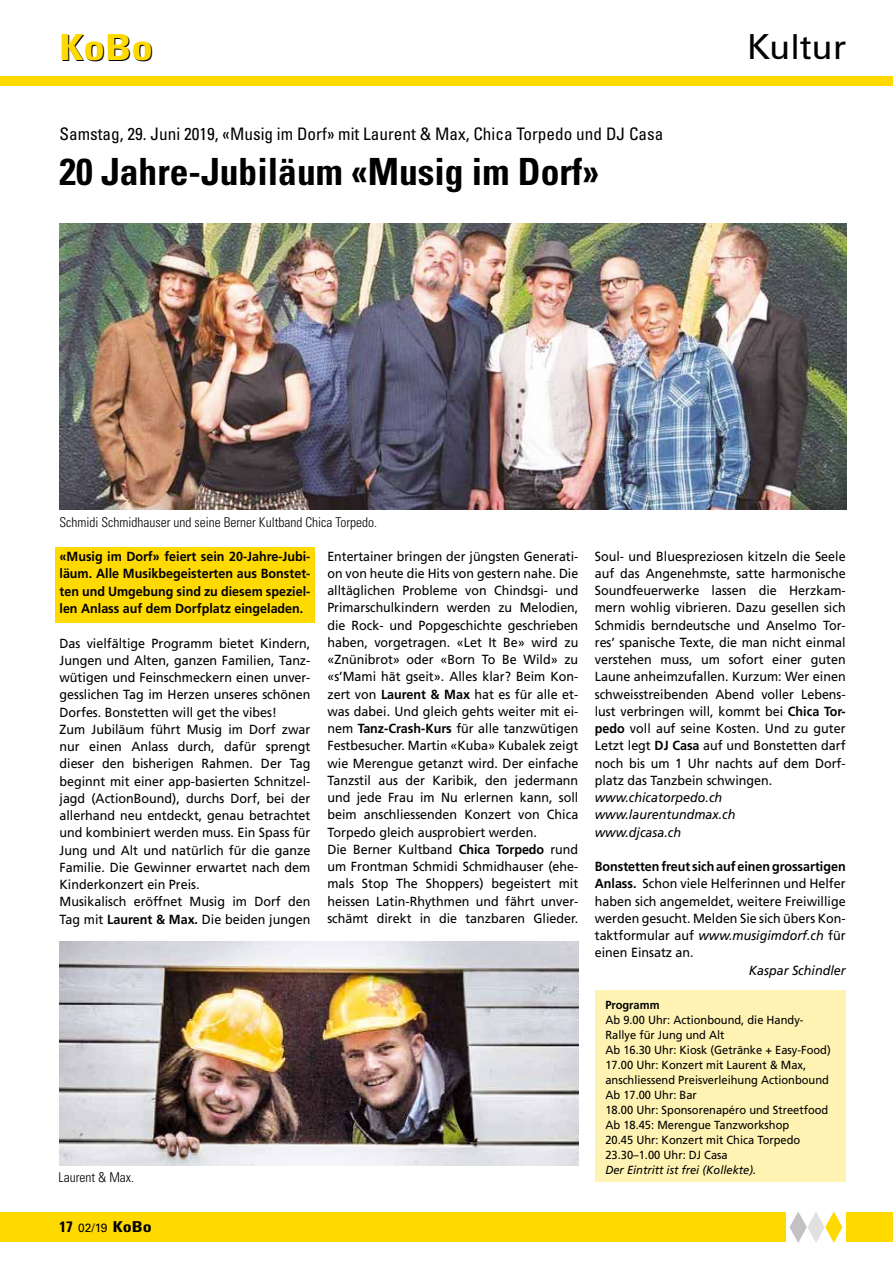
<style>
.page{position:relative;width:893px;height:1263px;background:#fff}
.page>*{position:absolute;margin:0;border:0;box-sizing:border-box;transform-origin:0 0}
.t1{font:700 condensed 37.5px "Univers LT Std";color:#000}
.t2{font:700 condensed 36px "Univers LT Std";color:#ffda00;scale:1.2 1}
.t3{font:34.5px "Univers LT Std";color:#000}
.t4{font:condensed 17.25px "Univers LT Std";color:#000}
.t5{font:700 condensed 15px "Univers LT Std";color:#000}
.t6{font:300 condensed 13.5px "Univers LT Std";color:#000}
.t7{font:13.2px/17.2px "Frutiger LT Com";color:#000;text-align:justify;scale:.95 1}
.t8{font:13.2px/17.2px "Frutiger LT Com";color:#000;scale:.94 1}
.t9{font:700 13.2px/17.2px "Frutiger LT Com";color:#000;text-align:justify;scale:.95 1}
.t10{font:italic 13.2px/17.2px "Frutiger LT Com";color:#000;scale:.95 1}
.t11{font:11.7px/15px "Frutiger LT Com";color:#000;scale:.95 1}
.t12{font:italic 11.7px "Frutiger LT Com";color:#000;scale:.95 1}
.t13{font:700 11.7px "Frutiger LT Com";color:#000;scale:.95 1}
.s1{font-weight:700}
.s2{font-weight:400;font-stretch:normal;font-size:12px}
.s3{font-style:italic}
</style>
<div class="page">
<div style="left:55px;top:547px;width:260px;height:76px;background:#ffda00"></div>
<div style="left:0;top:1212px;width:893px;height:30px;background:#ffda00"></div>
<div style="left:0;top:77px;width:893px;height:9px;background:#ffda00"></div>
<div style="left:787px;top:1208px;width:59px;height:42px;background:#fff"></div>
<svg style="left:790px;top:1211px;width:52px;height:32px"></svg>
<div style="left:595px;top:991px;width:251px;height:191px;background:#fff3b3"></div>
<img style="left:60px;top:223px;width:786px;height:286px">
<img style="left:60px;top:941px;width:518px;height:224px">
<h2 class="t2" style="left:60px;top:25px;width:80px">KoBo</h2>
<h3 class="t3" style="left:747px;top:26px;width:100px">Kultur</h3>
<h3 class="t4" style="left:60px;top:123px;width:605px">Samstag, 29. Juni 2019, «Musig im Dorf» mit Laurent &amp; Max, Chica Torpedo und DJ Casa</h3>
<h1 class="t1" style="left:60px;top:149px;width:541px">20 Jahre-Jubiläum «Musig im Dorf»</h1>
<p class="t6" style="left:60px;top:514px;width:319px">Schmidi Schmidhauser und seine Berner Kultband Chica Torpedo.</p>
<p class="t9" style="left:60px;top:548px;width:266px">«Musig im Dorf» feiert sein 20-Jahre-Jubi&shy;läum. Alle Musikbegeisterten aus Bonstet&shy;ten und Umgebung sind zu diesem speziel&shy;len Anlass auf dem Dorfplatz eingeladen.</p>
<p class="t7" style="left:60px;top:634px;width:266px;text-align:left">Das vielfältige Programm bietet Kindern, Jungen und Alten, ganzen Familien, Tanz&shy;wütigen und Feinschmeckern einen unver&shy;gesslichen Tag im Herzen unseres schönen Dorfes. Bonstetten will get the vibes!<br>Zum Jubiläum führt Musig im Dorf zwar nur einen Anlass durch, dafür sprengt dieser den bisherigen Rahmen. Der Tag beginnt mit einer app-basierten Schnitzel&shy;jagd (ActionBound), durchs Dorf, bei der allerhand neu entdeckt, genau betrachtet und kombiniert werden muss. Ein Spass für Jung und Alt und natürlich für die ganze Familie. Die Gewinner erwartet nach dem Kinderkonzert ein Preis.<br>Musikalisch eröffnet Musig im Dorf den Tag mit <span class="s1">Laurent &amp; Max.</span> Die beiden jungen</p>
<p class="t6" style="left:58px;top:1169px;width:77px">Laurent &amp; Max.</p>
<p class="t5" style="left:60px;top:1218px;width:94px">17 <span class="s2">02/19</span> KoBo</p>
<p class="t8" style="left:327px;top:547px;width:268px">Entertainer bringen der jüngsten Generati&shy;on von heute die Hits von gestern nahe. Die alltäglichen Probleme von Chindsgi- und Primarschulkindern werden zu Melodien, die Rock- und Popgeschichte geschrieben haben, vorgetragen. «Let It Be» wird zu «Znünibrot» oder «Born To Be Wild» zu «s’Mami hät gseit». Alles klar? Beim Kon&shy;zert von <span class="s1">Laurent &amp; Max</span> hat es für alle et&shy;was dabei. Und gleich gehts weiter mit ei&shy;nem <span class="s1">Tanz-Crash-Kurs</span> für alle tanzwütigen Festbesucher. Martin «Kuba» Kubalek zeigt wie Merengue getanzt wird. Der einfache Tanzstil aus der Karibik, den jedermann und jede Frau im Nu erlernen kann, soll beim anschliessenden Konzert von Chica Torpedo gleich ausprobiert werden.<br>Die Berner Kultband <span class="s1">Chica Torpedo</span> rund um Frontman Schmidi Schmidhauser (ehe&shy;mals Stop The Shoppers) begeistert mit heissen Latin-Rhythmen und fährt unver&shy;schämt direkt in die tanzbaren Glieder.</p>
<p class="t7" style="left:595px;top:547px;width:266px">Soul- und Bluespreziosen kitzeln die Seele auf das Angenehmste, satte harmonische Soundfeuerwerke lassen die Herzkam&shy;mern wohlig vibrieren. Dazu gesellen sich Schmidis berndeutsche und Anselmo Tor&shy;res’ spanische Texte, die man nicht einmal verstehen muss, um sofort einer guten Laune anheimzufallen. Kurzum: Wer einen schweisstreibenden Abend voller Lebens&shy;lust verbringen will, kommt bei <span class="s1">Chica Tor&shy;pedo</span> voll auf seine Kosten. Und zu guter Letzt legt <span class="s1">DJ Casa</span> auf und Bonstetten darf noch bis um 1 Uhr nachts auf dem Dorf&shy;platz das Tanzbein schwingen.</p>
<p class="t10" style="left:595px;top:789px;width:150px">www.chicatorpedo.ch www.laurentundmax.ch www.djcasa.ch</p>
<p class="t7" style="left:595px;top:858px;width:266px"><span class="s1">Bonstetten freut sich auf einen grossartigen Anlass.</span> Schon viele Helferinnen und Helfer haben sich angemeldet, weitere Freiwillige werden gesucht. Melden Sie sich übers Kon&shy;taktformular auf <span class="s3">www.musigimdorf.ch</span> für einen Einsatz an.</p>
<p class="t10" style="left:749px;top:961px;width:103px">Kaspar Schindler</p>
<p class="t13" style="left:605px;top:998px;width:59px">Programm</p>
<p class="t11" style="left:605px;top:1012px;width:239px">Ab 9.00 Uhr: Actionbound, die Handy-Rallye für Jung und Alt<br>Ab 16.30 Uhr: Kiosk (Getränke + Easy-Food)<br>17.00 Uhr: Konzert mit Laurent &amp; Max, anschliessend Preisverleihung Actionbound Ab 17.00 Uhr: Bar<br>18.00 Uhr: Sponsorenapéro und Streetfood Ab 18.45: Merengue Tanzworkshop<br>20.45 Uhr: Konzert mit Chica Torpedo 23.30–1.00 Uhr: DJ Casa</p>
<p class="t12" style="left:605px;top:1163px;width:160px">Der Eintritt ist frei (Kollekte).</p>
</div>
